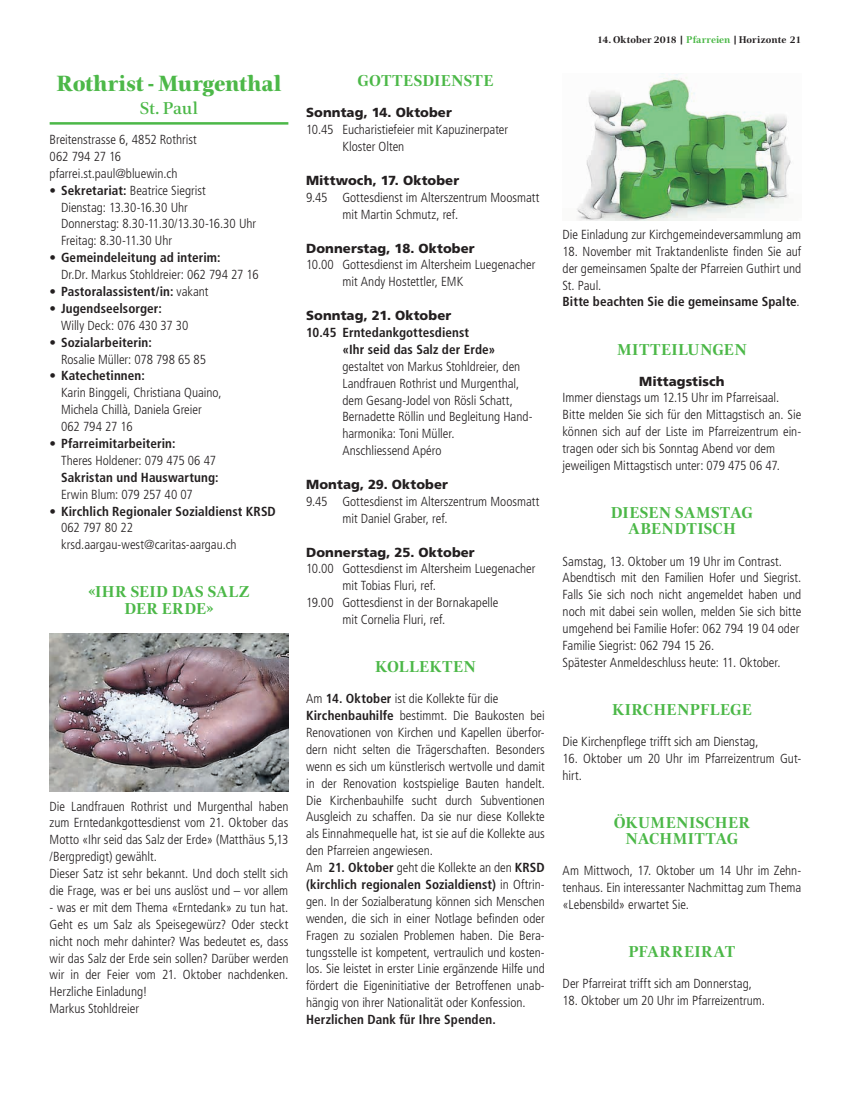
<style>
.page{position:relative;width:851px;height:1099px;background:#fff}
.page>*{position:absolute;margin:0;border:0;box-sizing:border-box;transform-origin:0 0}
.t1{font:800 22.5px "Civita";letter-spacing:-.005em;color:#4cb848}
.t2{font:500 17.5px "Civita";letter-spacing:-.015em;color:#4cb848}
.t3{font:700 16.12px/16.2px "Civita";letter-spacing:.015em;color:#4cb848;text-align:center}
.t4{font:300 condensed 13.12px/16.9px "Frutiger LT Std";color:#231f20}
.t5{font:700 condensed 13.12px/16.9px "Frutiger LT Std";letter-spacing:.005em;color:#231f20}
.t6{font:900 13.12px "Frutiger LT Std";letter-spacing:.01em;color:#231f20}
.t7{font:700 10px "Civita";letter-spacing:.005em;color:#231f20}
.s1{font-weight:700}
.s2{font-weight:300}
.s3{color:#4cb848}
</style>
<div class="page">
<hr style="left:50px;top:122px;width:238px;height:3px;background:#4cb848">
<img style="left:50px;top:634px;width:238px;height:157px">
<img style="left:576px;top:74px;width:215px;height:146px">
<h1 class="t1" style="left:56px;top:68px;width:226px">Rothrist - Murgenthal</h1>
<h2 class="t2" style="left:140px;top:96px;width:60px">St. Paul</h2>
<p class="t4" style="left:50px;top:131px;width:148px">Breitenstrasse 6, 4852 Rothrist<br>062 794 27 16 pfarrei.st.paul@bluewin.ch</p>
<p class="t4" style="left:61px;top:182px;width:197px;text-indent:-11px">• <span class="s1">Sekretariat:</span> Beatrice Siegrist<br>Dienstag: 13.30-16.30 Uhr<br>Donnerstag: 8.30-11.30/13.30-16.30 Uhr<br>Freitag: 8.30-11.30 Uhr</p>
<p class="t4" style="left:61px;top:249px;width:199px;text-indent:-11px">• <span class="s1">Gemeindeleitung ad interim:<br></span>Dr.Dr. Markus Stohldreier: 062 794 27 16</p>
<p class="t5" style="left:50px;top:283px;width:160px"><span class="s2">•</span> Pastoralassistent/in: <span class="s2">vakant</span></p>
<p class="t4" style="left:61px;top:300px;width:129px;text-indent:-11px">• <span class="s1">Jugendseelsorger:<br></span>Willy Deck: 076 430 37 30</p>
<p class="t4" style="left:61px;top:334px;width:146px;text-indent:-11px">• <span class="s1">Sozialarbeiterin:<br></span>Rosalie Müller: 078 798 65 85</p>
<p class="t4" style="left:61px;top:367px;width:162px;text-indent:-11px">• <span class="s1">Katechetinnen:<br></span>Karin Binggeli, Christiana Quaino,<br>Michela Chillà, Daniela Greier<br>062 794 27 16</p>
<p class="t4" style="left:61px;top:435px;width:156px;text-indent:-11px">• <span class="s1">Pfarreimitarbeiterin:<br></span>Theres Holdener: 079 475 06 47</p>
<p class="t5" style="left:61px;top:469px;width:159px">Sakristan und Hauswartung:</p>
<p class="t4" style="left:61px;top:486px;width:133px">Erwin Blum: 079 257 40 07</p>
<p class="t4" style="left:61px;top:502px;width:216px;text-indent:-11px">• <span class="s1">Kirchlich Regionaler Sozialdienst KRSD<br></span>062 797 80 22 krsd.aargau-west@caritas-aargau.ch</p>
<p class="t3" style="left:88px;top:583px;width:163px">«IHR SEID DAS SALZ<br>DER ERDE»</p>
<p class="t4" style="left:50px;top:797px;width:240px">Die Landfrauen Rothrist und Murgenthal haben zum Erntedankgottesdienst vom 21. Oktober das Motto «Ihr seid das Salz der Erde» (Matthäus 5,13 /Bergpredigt) gewählt.<br>Dieser Satz ist sehr bekannt. Und doch stellt sich die Frage, was er bei uns auslöst und – vor allem</p>
<p class="t4" style="left:50px;top:899px;width:240px">- was er mit dem Thema «Erntedank» zu tun hat.<br>Geht es um Salz als Speisegewürz? Oder steckt nicht noch mehr dahinter? Was bedeutet es, dass wir das Salz der Erde sein sollen? Darüber werden wir in der Feier vom 21. Oktober nachdenken.<br>Herzliche Einladung!<br>Markus Stohldreier</p>
<p class="t3" style="left:357px;top:73px;width:138px">GOTTESDIENSTE</p>
<p class="t6" style="left:306px;top:105px;width:147px">Sonntag, 14. Oktober</p>
<p class="t4" style="left:342px;top:121px;width:167px;text-indent:-36px">10.45 Eucharistiefeier mit Kapuzinerpater<br>Kloster Olten</p>
<p class="t6" style="left:306px;top:172px;width:154px">Mittwoch, 17. Oktober</p>
<p class="t4" style="left:342px;top:189px;width:198px;text-indent:-36px">9.45 Gottesdienst im Alterszentrum Moosmatt mit Martin Schmutz, ref.</p>
<p class="t6" style="left:306px;top:240px;width:170px">Donnerstag, 18. Oktober</p>
<p class="t4" style="left:342px;top:257px;width:194px;text-indent:-36px">10.00 Gottesdienst im Altersheim Luegenacher mit Andy Hostettler, EMK</p>
<p class="t6" style="left:306px;top:307px;width:147px">Sonntag, 21. Oktober</p>
<p class="t5" style="left:342px;top:324px;width:154px;text-indent:-36px">10.45 Erntedankgottesdienst<br>«Ihr seid das Salz der Erde»</p>
<p class="t4" style="left:342px;top:358px;width:192px">gestaltet von Markus Stohldreier, den Landfrauen Rothrist und Murgenthal, dem Gesang-Jodel von Rösli Schatt, Bernadette Röllin und Begleitung Hand&shy;harmonika: Toni Müller.<br>Anschliessend Apéro</p>
<p class="t6" style="left:306px;top:476px;width:143px">Montag, 29. Oktober</p>
<p class="t4" style="left:342px;top:493px;width:198px;text-indent:-36px">9.45 Gottesdienst im Alterszentrum Moosmatt mit Daniel Graber, ref.</p>
<p class="t6" style="left:306px;top:544px;width:170px">Donnerstag, 25. Oktober</p>
<p class="t4" style="left:306px;top:560px;width:231px">10.00 Gottesdienst im Altersheim Luegenacher</p>
<p class="t4" style="left:342px;top:577px;width:95px">mit Tobias Fluri, ref.</p>
<p class="t4" style="left:306px;top:594px;width:194px">19.00 Gottesdienst in der Bornakapelle</p>
<p class="t4" style="left:342px;top:611px;width:104px">mit Cornelia Fluri, ref.</p>
<p class="t3" style="left:375px;top:658px;width:102px">KOLLEKTEN</p>
<p class="t4" style="left:306px;top:690px;width:240px">Am <span class="s1">14. Oktober</span> ist die Kollekte für die <span class="s1">Kirchenbauhilfe</span> bestimmt. Die Baukosten bei Renovationen von Kirchen und Kapellen überfor&shy;dern nicht selten die Trägerschaften. Besonders wenn es sich um künstlerisch wertvolle und damit in der Renovation kostspielige Bauten handelt.<br>Die Kirchenbauhilfe sucht durch Subventionen Ausgleich zu schaffen. Da sie nur diese Kollekte als Einnahmequelle hat, ist sie auf die Kollekte aus den Pfarreien angewiesen.<br>Am <span class="s1">21. Oktober</span> geht die Kollekte an den <span class="s1">KRSD (kirchlich regionalen Sozialdienst)</span> in Oftrin&shy;gen. In der Sozialberatung können sich Menschen wenden, die sich in einer Notlage befinden oder Fragen zu sozialen Problemen haben. Die Bera&shy;tungsstelle ist kompetent, vertraulich und kosten&shy;los. Sie leistet in erster Linie ergänzende Hilfe und fördert die Eigeninitiative der Betroffenen unab&shy;hängig von ihrer Nationalität oder Konfession.</p>
<p class="t5" style="left:306px;top:1011px;width:191px">Herzlichen Dank für Ihre Spenden.</p>
<p class="t7" style="left:597px;top:33px;width:206px">14. Oktober 2018 | <span class="s3">Pfarreien</span> | Horizonte 21</p>
<p class="t4" style="left:562px;top:226px;width:240px">Die Einladung zur Kirchgemeindeversammlung am</p>
<p class="t4" style="left:562px;top:243px;width:240px">18. November mit Traktandenliste finden Sie auf der gemeinsamen Spalte der Pfarreien Guthirt und St. Paul.<br><span class="s1">Bitte beachten Sie die gemeinsame Spalte</span>.</p>
<p class="t3" style="left:617px;top:341px;width:131px">MITTEILUNGEN</p>
<p class="t6" style="left:639px;top:373px;width:87px">Mittagstisch</p>
<p class="t4" style="left:562px;top:389px;width:240px">Immer dienstags um 12.15 Uhr im Pfarreisaal.<br>Bitte melden Sie sich für den Mittagstisch an. Sie können sich auf der Liste im Pfarreizentrum ein&shy;tragen oder sich bis Sonntag Abend vor dem jeweiligen Mittagstisch unter: 079 475 06 47.</p>
<p class="t3" style="left:611px;top:504px;width:143px">DIESEN SAMSTAG<br>ABENDTISCH</p>
<p class="t4" style="left:562px;top:552px;width:240px">Samstag, 13. Oktober um 19 Uhr im Contrast.<br>Abendtisch mit den Familien Hofer und Siegrist.<br>Falls Sie sich noch nicht angemeldet haben und noch mit dabei sein wollen, melden Sie sich bitte umgehend bei Familie Hofer: 062 794 19 04 oder Familie Siegrist: 062 794 15 26.<br>Spätester Anmeldeschluss heute: 11. Oktober.</p>
<p class="t3" style="left:612px;top:701px;width:141px">KIRCHENPFLEGE</p>
<p class="t4" style="left:562px;top:733px;width:197px">Die Kirchenpflege trifft sich am Dienstag,</p>
<p class="t4" style="left:562px;top:750px;width:240px">16. Oktober um 20 Uhr im Pfarreizentrum Gut&shy;hirt.</p>
<p class="t3" style="left:613px;top:814px;width:138px">ÖKUMENISCHER<br>NACHMITTAG</p>
<p class="t4" style="left:562px;top:862px;width:240px;text-align:justify">Am Mittwoch, 17. Oktober um 14 Uhr im Zehn&shy;tenhaus. Ein interessanter Nachmittag zum Thema «Lebensbild» erwartet Sie.</p>
<p class="t3" style="left:628px;top:943px;width:108px">PFARREIRAT</p>
<p class="t4" style="left:562px;top:975px;width:191px">Der Pfarreirat trifft sich am Donnerstag,</p>
<p class="t4" style="left:562px;top:992px;width:204px">18. Oktober um 20 Uhr im Pfarreizentrum.</p>
</div>
